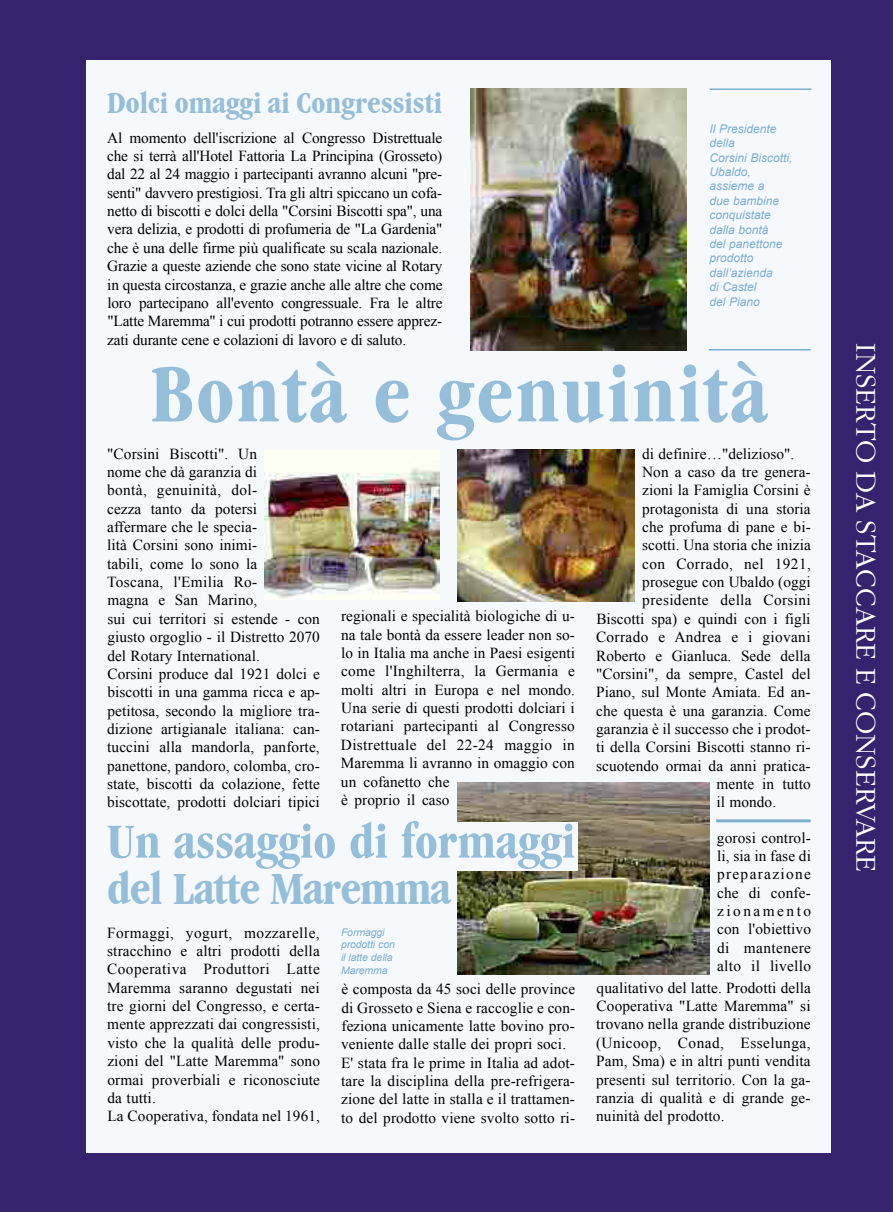
<style>
.page{position:relative;width:893px;height:1212px;background:#35236d}
.page>*{position:absolute;margin:0;border:0;box-sizing:border-box;transform-origin:0 0}
.t1{font:700 85.5px "Garmd ITC Bk Cn BT";letter-spacing:.03em;color:#96bed8}
.t2{font:700 51px "Garmd ITC Bk Cn BT";color:#96bed8}
.t3{font:700 48px "Garmd ITC Bk Cn BT";letter-spacing:-.025em;color:#96bed8}
.t4{font:700 31.5px "Garmd ITC Bk Cn BT";color:#96bed8}
.t5{font:300 30px "Garamond";color:#fff}
.t6{font:15.3px/18.3px "Times New Roman";letter-spacing:.005em;color:#000}
.t7{font:15.3px "Times New Roman";letter-spacing:.025em;color:#000}
.t8{font:italic 12px/14.4px "Arial";color:#7caece}
.t9{font:italic 10.5px/12.6px "Arial";letter-spacing:-.01em;color:#7caece}
</style>
<div class="page">
<div style="left:87px;top:60px;width:744px;height:1093px;background:#f6f9fc"></div>
<img style="left:471px;top:89px;width:216px;height:261px">
<img style="left:264px;top:461px;width:175px;height:138px">
<img style="left:457px;top:782px;width:252px;height:192px">
<div style="left:457px;top:822px;width:120px;height:49px;background:#f6f9fc"></div>
<img style="left:458px;top:449px;width:177px;height:153px">
<hr style="left:716px;top:819px;width:95px;height:3px;background:#7caece">
<hr style="left:709px;top:349px;width:102px;height:1px;background:#7caece">
<hr style="left:710px;top:88px;width:101px;height:2px;background:#7caece">
<h3 class="t4" style="left:107px;top:84px;width:337px">Dolci omaggi ai Congressisti</h3>
<p class="t6" style="left:107px;top:128px;width:337px;text-align:justify">Al momento dell'iscrizione al Congresso Distrettuale che si terrà all'Hotel Fattoria La Principina (Grosseto) dal 22 al 24 maggio i partecipanti avranno alcuni "pre&shy;senti" davvero prestigiosi. Tra gli altri spiccano un cofa&shy;netto di biscotti e dolci della "Corsini Biscotti spa", una vera delizia, e prodotti di profumeria de "La Gardenia" che è una delle firme più qualificate su scala nazionale.<br>Grazie a queste aziende che sono state vicine al Rotary in questa circostanza, e grazie anche alle altre che come loro partecipano all'evento congressuale. Fra le altre "Latte Maremma" i cui prodotti potranno essere apprez&shy;zati durante cene e colazioni di lavoro e di saluto.</p>
<p class="t8" style="left:709px;top:121px;width:85px">Il Presidente della<br>Corsini Biscotti,<br>Ubaldo, assieme a<br>due bambine conquistate dalla bontà<br>del panettone prodotto dall’azienda<br>di Castel<br>del Piano</p>
<h1 class="t1" style="left:150px;top:343px;width:619px">Bontà e genuinità</h1>
<p class="t6" style="left:107px;top:444px;width:214px">"Corsini Biscotti". Un<br>nome che dà garanzia di<br>bontà, genuinità, dol-<br>cezza tanto da potersi affermare che le specia-<br>lità Corsini sono inimi-<br>tabili, come lo sono la<br>Toscana, l'Emilia Ro -<br>ma gna e San Marino,<br>sui cui territori si estende - con giusto orgoglio - il Distretto 2070 del Ro tary International.<br>Corsini produce dal 1921 dolci e biscotti in una gamma ricca e ap&shy;petitosa, secondo la migliore tra&shy;dizione artigianale italiana: can&shy;tuccini alla mandorla, panforte, panettone, pandoro, colomba, cro&shy;state, biscotti da colazione, fette biscottate, prodotti dolciari tipici</p>
<p class="t6" style="left:341px;top:607px;width:236px">regionali e specialità biologiche di u&shy;na tale bontà da essere leader non so&shy;lo in Italia ma anche in Paesi esigenti come l'Inghilterra, la Germania e molti altri in Europa e nel mondo.<br>Una serie di questi prodotti dolciari i rotariani partecipanti al Congresso<br>Distrettuale del 22-24 maggio in<br>Maremma li avranno in omaggio con un cofanetto che<br>è proprio il caso</p>
<h2 class="t2" style="left:107px;top:811px;width:470px">Un assaggio di formaggi</h2>
<h3 class="t3" style="left:107px;top:860px;width:346px">del Latte Maremma</h3>
<p class="t6" style="left:107px;top:923px;width:214px">Formaggi, yogurt, mozzarelle, stracchino e altri prodotti della<br>Cooperativa Produttori Latte<br>Maremma saranno degustati nei tre giorni del Congresso, e certa&shy;mente apprezzati dai congressisti, visto che la qualità delle produ&shy;zioni del "Latte Maremma" sono ormai proverbiali e riconosciute da tutti.<br>La Cooperativa, fondata nel 1961,</p>
<p class="t9" style="left:341px;top:926px;width:55px">Formaggi prodotti con il latte della<br>Maremma</p>
<p class="t6" style="left:341px;top:980px;width:236px">è composta da 45 soci delle province di Grosseto e Siena e raccoglie e con&shy;feziona unicamente latte bovino pro&shy;veniente dalle stalle dei propri soci.<br>E' stata fra le prime in Italia ad adot&shy;tare la disciplina della pre-refrigera&shy;zione del latte in stalla e il trattamen&shy;to del prodotto viene svolto sotto ri-</p>
<p class="t6" style="left:642px;top:444px;width:154px">di definire…"delizioso".</p>
<p class="t6" style="left:642px;top:462px;width:170px">Non a caso da tre genera-</p>
<p class="t6" style="left:642px;top:481px;width:170px">zioni la Famiglia Corsini è</p>
<p class="t6" style="left:642px;top:499px;width:170px">protagonista di una storia</p>
<p class="t6" style="left:642px;top:517px;width:170px">che profuma di pane e bi-</p>
<p class="t6" style="left:642px;top:536px;width:170px">scotti. Una storia che inizia</p>
<p class="t7" style="left:642px;top:555px;width:170px">con Corrado, nel 1921,</p>
<p class="t6" style="left:642px;top:572px;width:170px">prosegue con Ubaldo (oggi</p>
<p class="t7" style="left:642px;top:591px;width:170px">presidente della Corsini</p>
<p class="t6" style="left:596px;top:609px;width:216px">Biscotti spa) e quindi con i figli</p>
<p class="t7" style="left:596px;top:628px;width:216px">Corrado e Andrea e i giovani</p>
<p class="t6" style="left:596px;top:646px;width:216px">Roberto e Gianluca. Sede della</p>
<p class="t6" style="left:596px;top:664px;width:216px">"Corsini", da sempre, Castel del</p>
<p class="t6" style="left:596px;top:683px;width:216px">Piano, sul Monte Amiata. Ed an-</p>
<p class="t6" style="left:596px;top:701px;width:216px">che questa è una garanzia. Come</p>
<p class="t6" style="left:596px;top:719px;width:216px">garanzia è il successo che i prodot-</p>
<p class="t6" style="left:596px;top:738px;width:216px">ti della Corsini Biscotti stanno ri-</p>
<p class="t6" style="left:596px;top:756px;width:216px">scuotendo ormai da anni pratica-</p>
<p class="t6" style="left:716px;top:774px;width:96px">mente in tutto</p>
<p class="t6" style="left:716px;top:793px;width:61px">il mondo.</p>
<p class="t6" style="left:717px;top:828px;width:96px;text-align:justify">gorosi control&shy;li, sia in fase di preparazione che di confe&shy;zionamento con l'obiettivo di mantenere alto il livello</p>
<p class="t6" style="left:596px;top:978px;width:217px;text-align:justify">qualitativo del latte. Prodotti della Cooperativa "Latte Maremma" si trovano nella grande distribuzione (Unicoop, Conad, Esselunga, Pam, Sma) e in altri punti vendita presenti sul territorio. Con la ga&shy;ranzia di qualità e di grande ge&shy;nuinità del prodotto.</p>
<h3 class="t5" style="left:884px;top:343px;width:531px;rotate:90deg">INSERTO DA STACCARE E CONSERVARE</h3>
</div>
